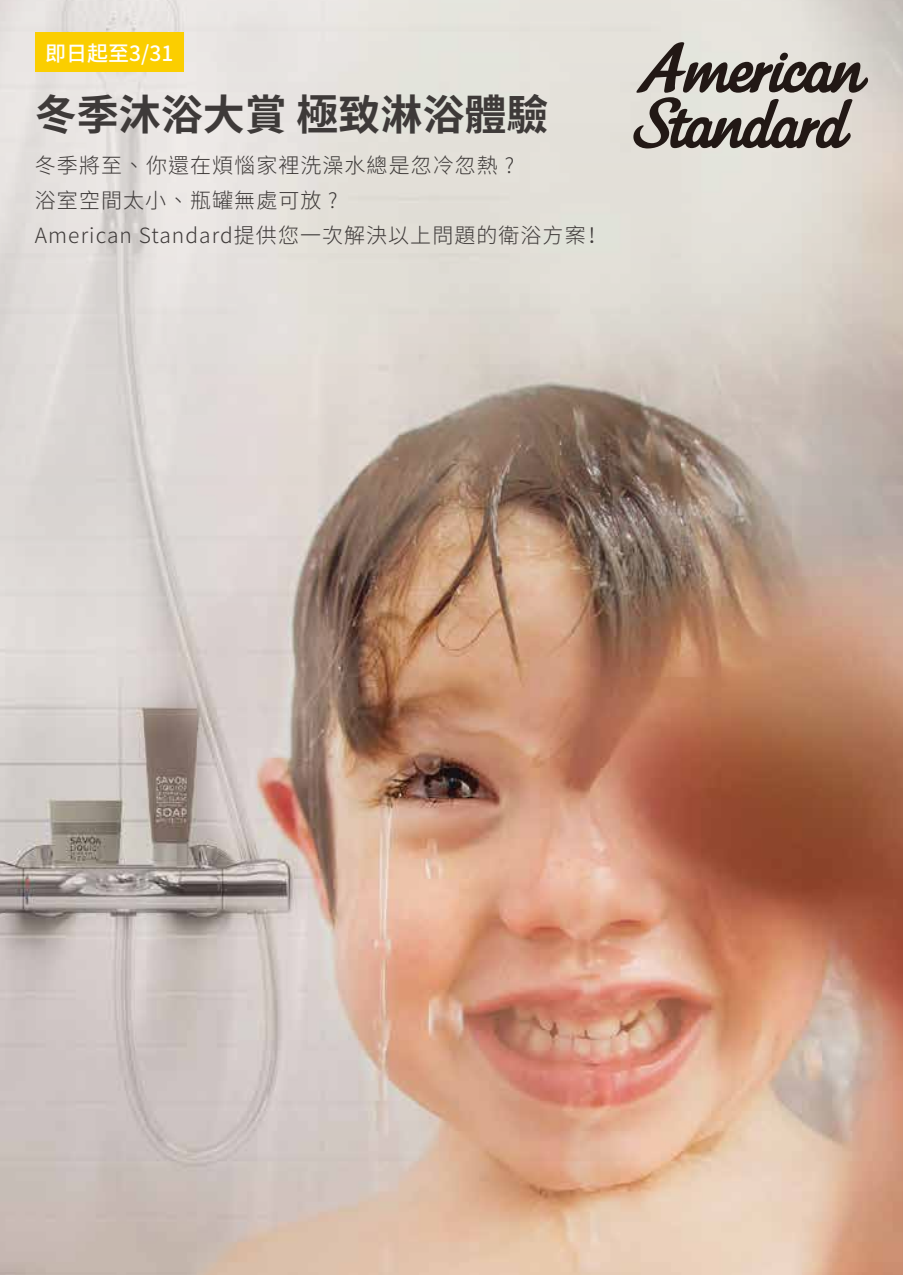
<style>
.page{position:relative;width:903px;height:1275px;background:#fff}
.page>*{position:absolute;margin:0;border:0;box-sizing:border-box;transform-origin:0 0}
.t1{font:700 42px "Noto Sans CJ Ktc";color:#3e3a39}
.t2{font:300 21px/35px "Noto Sans TC";letter-spacing:.05em;color:#3e3a39}
.t3{font:500 21px "Noto Sans TC";color:#fff}
</style>
<div class="page">
<img style="left:0;top:0;width:903px;height:1275px">
<svg style="left:631px;top:42px;width:237px;height:107px;background:#9e9993"></svg>
<div style="left:35px;top:32px;width:149px;height:40px;background:#fbce00"></div>
<p class="t3" style="left:45px;top:41px;width:130px">即日起至3/31</p>
<h1 class="t1" style="left:35px;top:91px;width:515px">冬季沐浴大賞 極致淋浴體驗</h1>
<p class="t2" style="left:35px;top:148px;width:569px">冬季將至 、 你還在煩惱家裡洗澡水總是忽冷忽熱 ?<br>浴室空間太小 、 瓶罐無處可放 ?<br>American Standard提供您一次解決以上問題的衛浴方案！</p>
</div>
